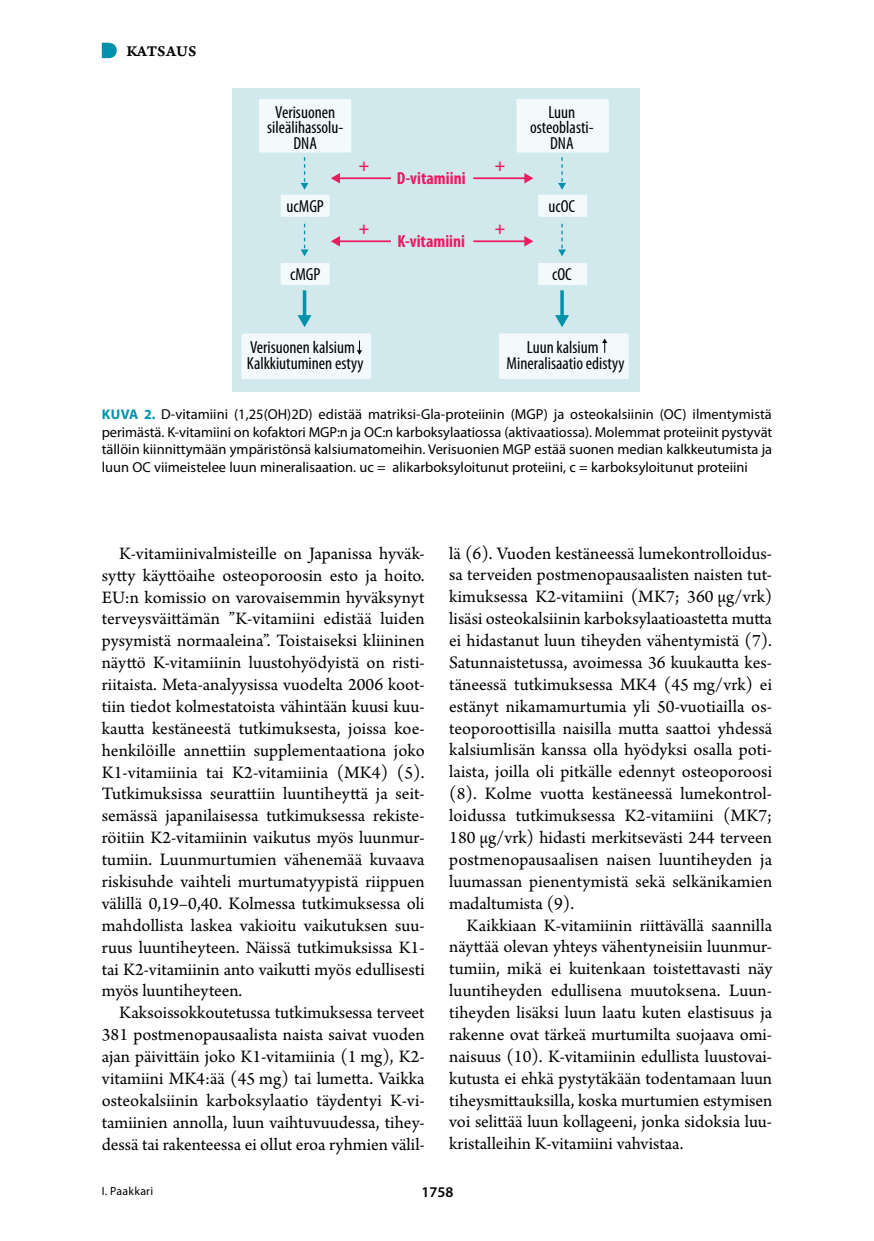
<style>
.page{position:relative;width:874px;height:1241px;background:#fff}
.page>*{position:absolute;margin:0;border:0;box-sizing:border-box;transform-origin:0 0}
.t1{font:18.38px/21.9px "Arno Pro";color:#000;text-align:justify}
.t2{font:condensed 17.5px/15.8px "Myriad Pro";color:#000;text-align:center}
.t3{font:700 condensed 17.5px "Myriad Pro";color:#eb1b60}
.t4{font:15.75px "Arno Pro Smbd Caption";letter-spacing:.005em;color:#000}
.t5{font:600 14.88px "Myriad Pro";color:#000}
.t6{font:14.35px/17.5px "Myriad Pro";color:#000;text-align:justify}
.t7{font:11.9px "Myriad Pro";letter-spacing:.02em;color:#000}
.s1{font-weight:700;font-size:14px;color:#0092ac}
</style>
<div class="page">
<div style="left:232px;top:88px;width:407px;height:304px;background:#d1e8ed"></div>
<div style="left:498px;top:333px;width:130px;height:46px;background:#f3fafb;border-radius:2px"></div>
<div style="left:538px;top:194px;width:49px;height:23px;background:#f3fafb"></div>
<div style="left:538px;top:263px;width:49px;height:22px;background:#f3fafb"></div>
<div style="left:516px;top:99px;width:92px;height:53px;background:#f3fafb"></div>
<svg style="left:558px;top:157px;width:7px;height:33px"></svg>
<svg style="left:558px;top:224px;width:7px;height:32px"></svg>
<hr style="left:560px;top:290px;width:3px;height:27px;background:#0092ac">
<svg style="left:555px;top:315px;width:13px;height:12px"></svg>
<div style="left:241px;top:333px;width:130px;height:46px;background:#f3fafb;border-radius:2px"></div>
<div style="left:280px;top:194px;width:49px;height:23px;background:#f3fafb"></div>
<div style="left:280px;top:263px;width:49px;height:22px;background:#f3fafb"></div>
<div style="left:259px;top:99px;width:92px;height:53px;background:#f3fafb"></div>
<svg style="left:300px;top:157px;width:8px;height:33px"></svg>
<svg style="left:300px;top:224px;width:8px;height:32px"></svg>
<svg style="left:302px;top:290px;width:4px;height:25px"></svg>
<svg style="left:297px;top:315px;width:14px;height:12px"></svg>
<hr style="left:338px;top:177px;width:53px;height:2px;background:#eb1b60">
<svg style="left:331px;top:173px;width:9px;height:10px"></svg>
<hr style="left:473px;top:177px;width:52px;height:2px;background:#eb1b60">
<svg style="left:524px;top:173px;width:9px;height:10px"></svg>
<hr style="left:338px;top:240px;width:53px;height:2px;background:#eb1b60">
<svg style="left:331px;top:236px;width:9px;height:10px"></svg>
<hr style="left:473px;top:240px;width:52px;height:2px;background:#eb1b60">
<svg style="left:524px;top:236px;width:9px;height:10px"></svg>
<svg style="left:357px;top:340px;width:5px;height:15px"></svg>
<svg style="left:602px;top:338px;width:5px;height:15px"></svg>
<svg style="left:102px;top:43px;width:15px;height:15px"></svg>
<p class="t4" style="left:126px;top:41px;width:71px">KATSAUS</p>
<p class="t2" style="left:267px;top:104px;width:78px">Verisuonen sileälihassolu-<br>DNA</p>
<p class="t2" style="left:530px;top:104px;width:65px">Luun osteoblasti-<br>DNA</p>
<p class="t3" style="left:359px;top:154px;width:12px">+</p>
<p class="t3" style="left:494px;top:154px;width:12px">+</p>
<p class="t3" style="left:396px;top:167px;width:70px">D-vitamiini</p>
<p class="t2" style="left:286px;top:198px;width:39px">ucMGP</p>
<p class="t2" style="left:548px;top:198px;width:28px">ucOC</p>
<p class="t3" style="left:359px;top:217px;width:12px">+</p>
<p class="t3" style="left:494px;top:217px;width:12px">+</p>
<p class="t3" style="left:397px;top:230px;width:69px">K-vitamiini</p>
<p class="t2" style="left:290px;top:266px;width:32px">cMGP</p>
<p class="t2" style="left:551px;top:266px;width:21px">cOC</p>
<p class="t2" style="left:247px;top:339px;width:118px;text-align:left">Verisuonen kalsium<br>Kalkkiutuminen estyy</p>
<p class="t2" style="left:506px;top:339px;width:119px">Luun kalsium<br>Mineralisaatio edistyy</p>
<p class="t6" style="left:102px;top:405px;width:671px"><span class="s1">KUVA 2.</span> D-vitamiini (1,25(OH)2D) edistää matriksi-Gla-proteiinin (MGP) ja osteokalsiinin (OC) ilmentymistä perimästä. K-vitamiini on kofaktori MGP:n ja OC:n karboksylaatiossa (aktivaatiossa). Molemmat proteiinit pystyvät tällöin kiinnittymään ympäristönsä kalsiumatomeihin. Verisuonien MGP estää suonen median kalkkeutumista ja luun OC viimeistelee luun mineralisaation. uc = alikarboksyloitunut proteiini, c = karboksyloitunut proteiini</p>
<p class="t1" style="left:102px;top:543px;width:324px;text-indent:17px">K-vitamiinivalmisteille on Japanissa hyväk&shy;sytty käyttöaihe osteoporoosin esto ja hoito.<br>EU:n komissio on varovaisemmin hyväksynyt terveysväittämän ”K-vitamiini edistää luiden pysymistä normaaleina”. Toistaiseksi kliininen näyttö K-vitamiinin luustohyödyistä on risti&shy;riitaista. Meta-analyysissa vuodelta 2006 koot&shy;tiin tiedot kolmestatoista vähintään kuusi kuu&shy;kautta kestäneestä tutkimuksesta, joissa koe&shy;henkilöille annettiin supplementaationa joko K1-vitamiinia tai K2-vitamiinia (MK4) (5).<br>Tutkimuksissa seurattiin luuntiheyttä ja seit&shy;semässä japanilaisessa tutkimuksessa rekiste&shy;röitiin K2-vitamiinin vaikutus myös luunmur&shy;tumiin. Luunmurtumien vähenemää kuvaava riskisuhde vaihteli murtumatyypistä riippuen välillä 0,19–0,40. Kolmessa tutkimuksessa oli mahdollista laskea vakioitu vaikutuksen suu&shy;ruus luuntiheyteen. Näissä tutkimuksissa K1- tai K2-vitamiinin anto vaikutti myös edullisesti myös luuntiheyteen.</p>
<p class="t1" style="left:102px;top:1002px;width:324px;text-indent:17px">Kaksoissokkoutetussa tutkimuksessa terveet 381 postmenopausaalista naista saivat vuoden ajan päivittäin joko K1-vitamiinia (1 mg), K2- vitamiini MK4:ää (45 mg) tai lumetta. Vaikka osteokalsiinin karboksylaatio täydentyi K-vi&shy;tamiinien annolla, luun vaihtuvuudessa, tihey&shy;dessä tai rakenteessa ei ollut eroa ryhmien välil-</p>
<p class="t1" style="left:449px;top:543px;width:324px">lä (6). Vuoden kestäneessä lumekontrolloidus&shy;sa terveiden postmenopausaalisten naisten tut&shy;kimuksessa K2-vitamiini (MK7; 360 µg/vrk) lisäsi osteokalsiinin karboksylaatioastetta mutta ei hidastanut luun tiheyden vähentymistä (7).<br>Satunnaistetussa, avoimessa 36 kuukautta kes&shy;täneessä tutkimuksessa MK4 (45 mg/vrk) ei estänyt nikamamurtumia yli 50-vuotiailla os&shy;teoporoottisilla naisilla mutta saattoi yhdessä kalsiumlisän kanssa olla hyödyksi osalla poti&shy;laista, joilla oli pitkälle edennyt osteoporoosi (8). Kolme vuotta kestäneessä lumekontrol&shy;loidussa tutkimuksessa K2-vitamiini (MK7; 180 µg/vrk) hidasti merkitsevästi 244 terveen postmenopausaalisen naisen luuntiheyden ja luumassan pienentymistä sekä selkänikamien madaltumista (9).</p>
<p class="t1" style="left:449px;top:914px;width:324px;text-indent:17px">Kaikkiaan K-vitamiinin riittävällä saannilla näyttää olevan yhteys vähentyneisiin luunmur&shy;tumiin, mikä ei kuitenkaan toistettavasti näy luuntiheyden edullisena muutoksena. Luun&shy;tiheyden lisäksi luun laatu kuten elastisuus ja rakenne ovat tärkeä murtumilta suojaava omi&shy;naisuus (10). K-vitamiinin edullista luustovai&shy;kutusta ei ehkä pystytäkään todentamaan luun tiheysmittauksilla, koska murtumien estymisen voi selittää luun kollageeni, jonka sidoksia luu&shy;kristalleihin K-vitamiini vahvistaa.</p>
<p class="t7" style="left:102px;top:1183px;width:53px">I. Paakkari</p>
<p class="t5" style="left:421px;top:1182px;width:33px">1758</p>
</div>
